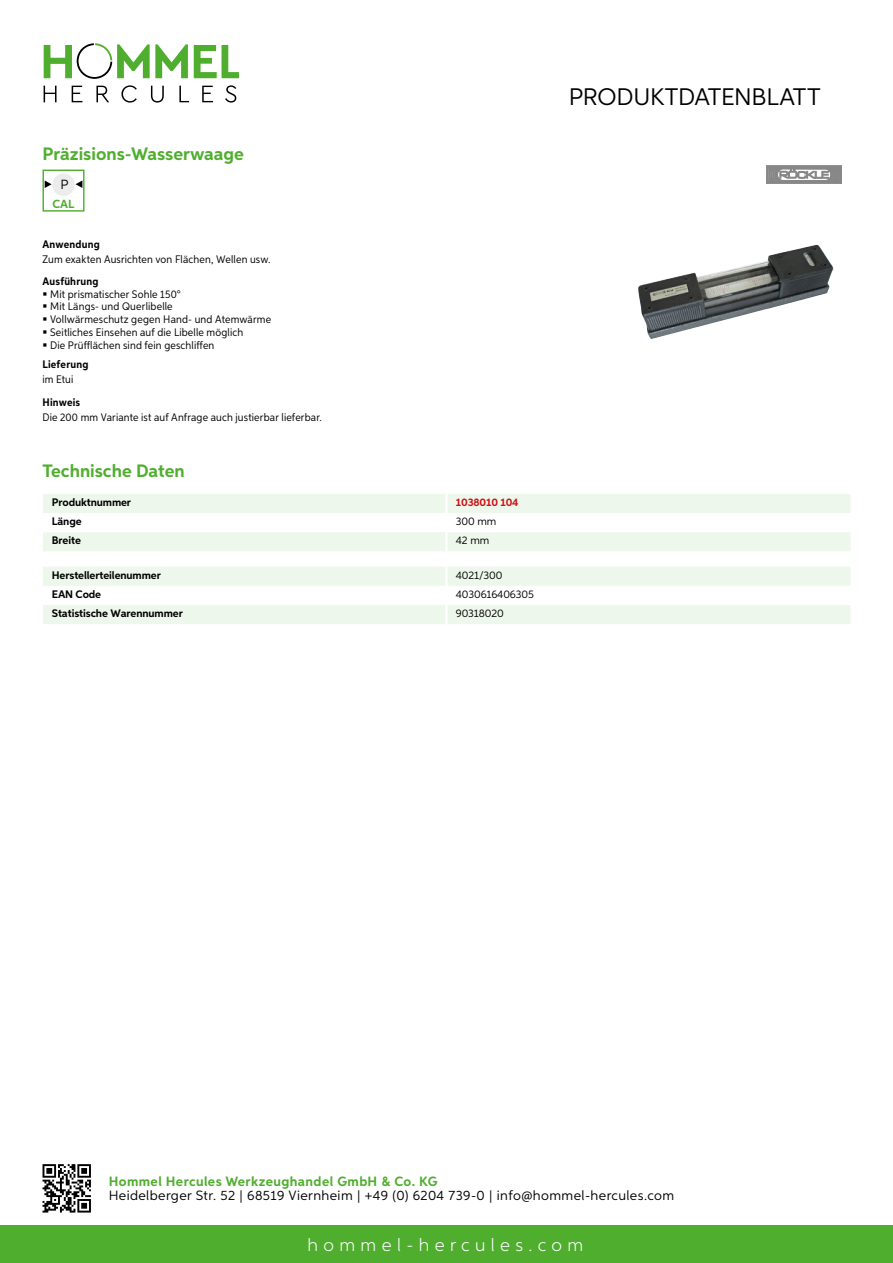
<style>
.page{position:relative;width:893px;height:1263px;background:#fff}
.page>*{position:absolute;margin:0;border:0;box-sizing:border-box;transform-origin:0 0}
.t1{font:24px "Aspira";letter-spacing:-.01em;color:#000}
.t2{font:700 18px "Aspira";color:#50ae2f}
.t3{font:300 18px "Aspira";letter-spacing:.3em;color:#fff}
.t4{font:13.5px "Aspira";letter-spacing:.03em;color:#000}
.t5{font:700 13.5px "Aspira";letter-spacing:.03em;color:#50ae2f}
.t6{font:13.35px "Aspira";color:#000}
.t7{font:700 11.85px "Aspira";color:#50ae2f}
.t8{font:10.95px/12.8px "Aspira Nar";letter-spacing:.015em;color:#000}
.t9{font:700 10.95px "Aspira";letter-spacing:-.01em;color:#000}
.t10{font:10.95px "Aspira";letter-spacing:-.01em;color:#000}
.t11{font:700 10.95px "Aspira Nar";letter-spacing:.02em;color:#000}
.t12{font:700 10.95px "Aspira";letter-spacing:-.01em;color:#cd1013}
</style>
<div class="page">
<div style="left:0;top:1226px;width:893px;height:37px;background:#50ae2f"></div>
<svg style="left:43px;top:1164px;width:48px;height:48px"></svg>
<svg style="left:194px;top:45px;width:45px;height:33px"></svg>
<svg style="left:44px;top:43px;width:144px;height:36px"></svg>
<svg style="left:44px;top:86px;width:13px;height:16px"></svg>
<svg style="left:72px;top:86px;width:10px;height:16px"></svg>
<svg style="left:96px;top:86px;width:13px;height:16px"></svg>
<svg style="left:121px;top:85px;width:16px;height:18px"></svg>
<svg style="left:151px;top:86px;width:13px;height:17px"></svg>
<svg style="left:179px;top:86px;width:10px;height:16px"></svg>
<svg style="left:202px;top:86px;width:11px;height:16px"></svg>
<svg style="left:225px;top:85px;width:11px;height:18px"></svg>
<svg style="left:43px;top:494px;width:807px;height:57px"></svg>
<hr style="left:445px;top:532px;width:3px;height:19px;background:#fff">
<svg style="left:43px;top:567px;width:807px;height:57px"></svg>
<hr style="left:445px;top:605px;width:3px;height:19px;background:#fff">
<div style="left:43px;top:170px;width:42px;height:42px;border:1px solid #50ae2f"></div>
<div style="left:52px;top:173px;width:23px;height:23px;background:#ececec;border-radius:50%"></div>
<svg style="left:76px;top:180px;width:6px;height:8px"></svg>
<svg style="left:45px;top:180px;width:7px;height:8px"></svg>
<img style="left:638px;top:245px;width:196px;height:94px">
<svg style="left:766px;top:166px;width:76px;height:18px"></svg>
<h2 class="t2" style="left:43px;top:142px;width:203px">Präzisions-Wasserwaage</h2>
<p class="t6" style="left:61px;top:176px;width:10px">P</p>
<p class="t7" style="left:53px;top:196px;width:23px">CAL</p>
<p class="t11" style="left:43px;top:237px;width:59px">Anwendung</p>
<p class="t8" style="left:43px;top:252px;width:230px">Zum exakten Ausrichten von Flächen, Wellen usw.</p>
<p class="t11" style="left:43px;top:274px;width:58px">Ausführung</p>
<p class="t8" style="left:50px;top:287px;width:223px">Mit prismatischer Sohle 150°<br>Mit Längs- und Querlibelle<br>Vollwärmeschutz gegen Hand- und Atemwärme Seitliches Einsehen auf die Libelle möglich<br>Die Prüfflächen sind fein geschliffen</p>
<p class="t11" style="left:43px;top:357px;width:47px">Lieferung</p>
<p class="t8" style="left:43px;top:373px;width:32px">im Etui</p>
<p class="t11" style="left:43px;top:396px;width:39px">Hinweis</p>
<p class="t8" style="left:43px;top:411px;width:281px">Die 200 mm Variante ist auf Anfrage auch justierbar lieferbar.</p>
<h2 class="t2" style="left:43px;top:460px;width:144px">Technische Daten</h2>
<p class="t9" style="left:52px;top:495px;width:81px">Produktnummer</p>
<p class="t12" style="left:456px;top:495px;width:64px">1038010 104</p>
<p class="t9" style="left:52px;top:514px;width:31px">Länge</p>
<p class="t10" style="left:456px;top:515px;width:42px">300 mm</p>
<p class="t9" style="left:52px;top:534px;width:31px">Breite</p>
<p class="t10" style="left:456px;top:534px;width:35px">42 mm</p>
<p class="t9" style="left:52px;top:568px;width:111px">Herstellerteilenummer</p>
<p class="t10" style="left:456px;top:568px;width:48px">4021/300</p>
<p class="t9" style="left:52px;top:587px;width:51px">EAN Code</p>
<p class="t10" style="left:456px;top:587px;width:79px">4030616406305</p>
<p class="t9" style="left:52px;top:606px;width:132px">Statistische Warennummer</p>
<p class="t10" style="left:456px;top:606px;width:49px">90318020</p>
<h1 class="t1" style="left:569px;top:82px;width:253px">Produktdatenblatt</h1>
<p class="t5" style="left:109px;top:1172px;width:330px">Hommel Hercules Werkzeughandel GmbH &amp; Co. KG</p>
<p class="t4" style="left:109px;top:1187px;width:567px">Heidelberger Str. 52 | 68519 Viernheim | +49 (0) 6204 739-0 | info@hommel-hercules.com</p>
<h2 class="t3" style="left:307px;top:1234px;width:277px">hommel-hercules.com</h2>
</div>
